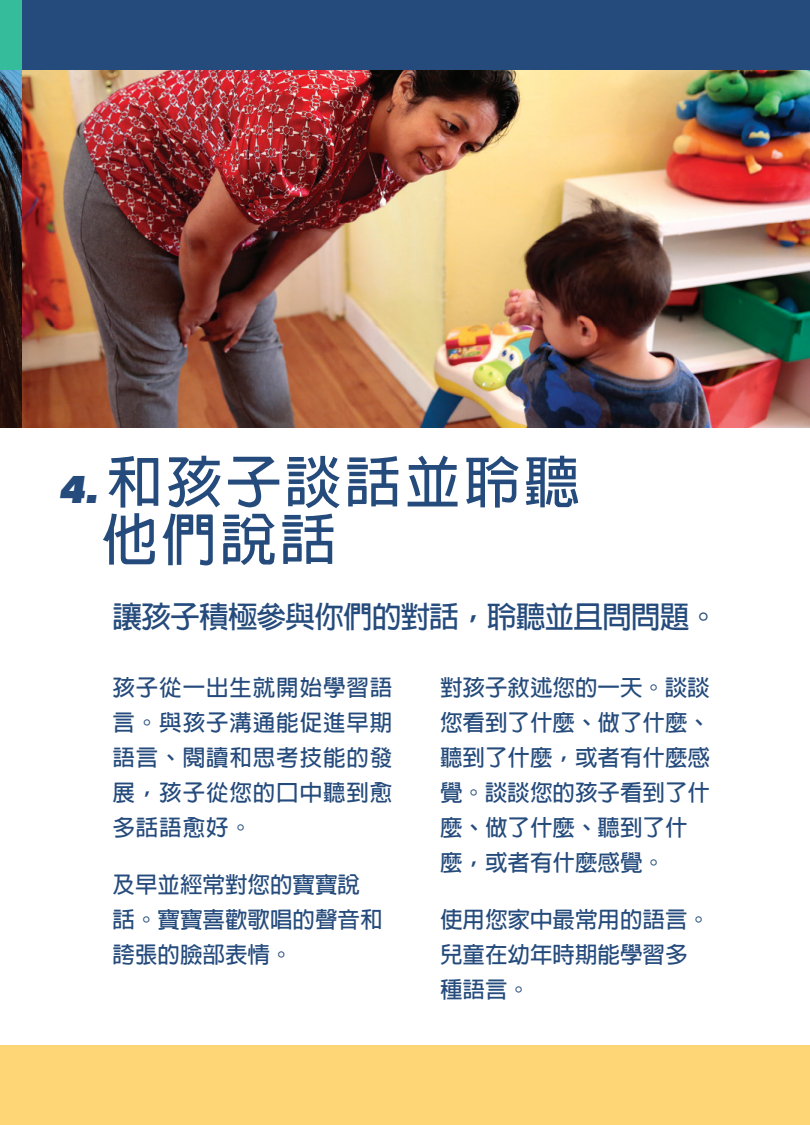
<style>
.page{position:relative;width:810px;height:1125px;background:#fff}
.page>*{position:absolute;margin:0;border:0;box-sizing:border-box;transform-origin:0 0}
.t1{font:700 56.25px/57.5px "Adobe Fan Heiti Std";letter-spacing:.06em;color:#254b7c}
.t2{font:700 30px "Adobe Fan Heiti Std";letter-spacing:-.04em;color:#254b7c}
.t3{font:700 22.5px/35px "Adobe Fan Heiti Std";color:#254b7c}
.s1{font-family:"Bemio";font-weight:400;font-style:italic;font-size:40px}
</style>
<div class="page">
<img style="left:0;top:69px;width:22px;height:359px">
<img style="left:22px;top:69px;width:788px;height:359px">
<div style="left:0;top:0;width:22px;height:69px;background:#35bd9b"></div>
<div style="left:0;top:1046px;width:22px;height:79px;background:#fed676"></div>
<div style="left:22px;top:0;width:788px;height:69px;background:#254b7c"></div>
<div style="left:22px;top:1046px;width:788px;height:79px;background:#fed676"></div>
<h1 class="t1" style="left:101px;top:455px;width:480px;text-indent:-43px"><span class="s1">4.</span> 和孩子談話並聆聽他們說話</h1>
<h2 class="t2" style="left:112px;top:599px;width:607px">讓孩子積極參與你們的對話，聆聽並且問問題。</h2>
<p class="t3" style="left:112px;top:671px;width:281px;text-align:justify">孩子從一出生就開始學習語言。與孩子溝通能促進早期語言、閱讀和思考技能的發展，孩子從您的口中聽到愈多話語愈好。</p>
<p class="t3" style="left:112px;top:868px;width:271px">及早並經常對您的寶寶說話。寶寶喜歡歌唱的聲音和誇張的臉部表情。</p>
<p class="t3" style="left:440px;top:671px;width:271px">對孩子敘述您的一天。談談您看到了什麼、做了什麼、聽到了什麼，或者有什麼感覺。談談您的孩子看到了什麼、做了什麼、聽到了什麼，或者有什麼感覺。</p>
<p class="t3" style="left:440px;top:903px;width:271px">使用您家中最常用的語言。兒童在幼年時期能學習多種語言。</p>
</div>
